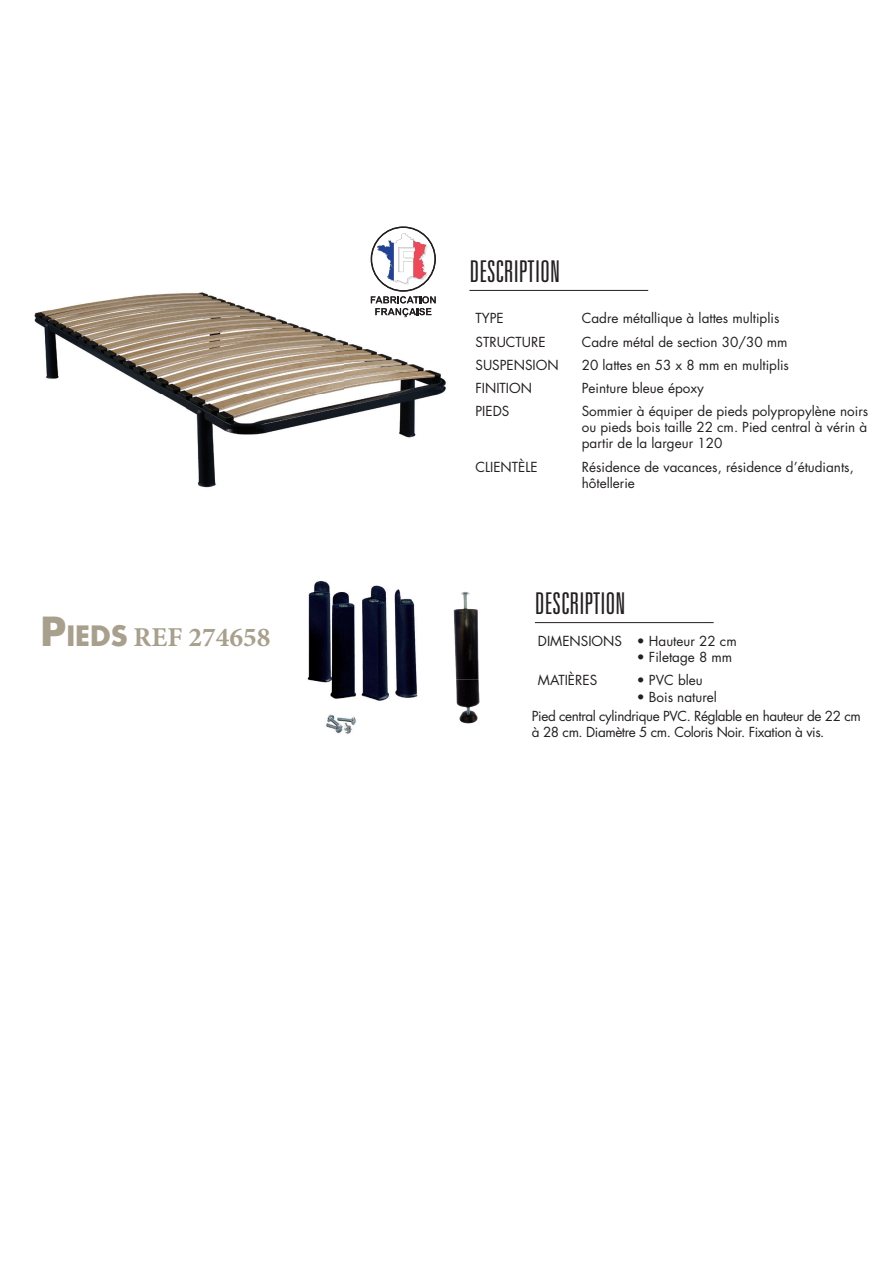
<style>
.page{position:relative;width:893px;height:1263px;background:#fff}
.page>*{position:absolute;margin:0;border:0;box-sizing:border-box;transform-origin:0 0}
.t1{font:300 ultra-condensed 30px "Univers LT Std";color:#231f20}
.t2{font:700 27.3px "Minion Pro";color:#a8a08d}
.t3{font:13.5px/16.2px "Futura Std";color:#231f20;text-align:justify}
.t4{font:13.5px/16.2px "Futura Std";letter-spacing:-.03em;color:#231f20}
.s1{font-family:"Futura Std";font-size:39px}
.s2{font-family:"Futura Std"}
</style>
<div class="page">
<hr style="left:535px;top:622px;width:179px;height:1px;background:#231f20">
<img style="left:308px;top:581px;width:110px;height:152px">
<img style="left:454px;top:592px;width:25px;height:87px">
<img style="left:456px;top:679px;width:24px;height:44px">
<hr style="left:469px;top:290px;width:179px;height:1px;background:#231f20">
<img style="left:34px;top:255px;width:412px;height:233px">
<svg style="left:371px;top:226px;width:65px;height:91px"></svg>
<h2 class="t2" style="left:41px;top:618px;width:231px"><span class="s1">P</span><span class="s2">IEDS</span> REF 274658</h2>
<h1 class="t1" style="left:469px;top:255px;width:92px">DESCRIPTION</h1>
<p class="t3" style="left:475px;top:311px;width:30px">TYPE</p>
<p class="t3" style="left:582px;top:311px;width:199px">Cadre métallique à lattes multiplis</p>
<p class="t3" style="left:475px;top:334px;width:72px">STRUCTURE</p>
<p class="t3" style="left:582px;top:334px;width:207px">Cadre métal de section 30/30 mm</p>
<p class="t3" style="left:475px;top:357px;width:85px">SUSPENSION</p>
<p class="t3" style="left:582px;top:357px;width:209px">20 lattes en 53 x 8 mm en multiplis</p>
<p class="t3" style="left:475px;top:380px;width:58px">FINITION</p>
<p class="t3" style="left:582px;top:380px;width:124px">Peinture bleue époxy</p>
<p class="t3" style="left:475px;top:403px;width:35px">PIEDS</p>
<p class="t3" style="left:582px;top:403px;width:288px">Sommier à équiper de pieds polypropylène noirs ou pieds bois taille 22 cm. Pied central à vérin à partir de la largeur 120</p>
<p class="t3" style="left:475px;top:459px;width:64px">CLIENTÈLE</p>
<p class="t3" style="left:582px;top:459px;width:274px">Résidence de vacances, résidence d’étudiants, hôtellerie</p>
<h1 class="t1" style="left:535px;top:587px;width:92px">DESCRIPTION</h1>
<p class="t3" style="left:538px;top:633px;width:200px">DIMENSIONS • Hauteur 22 cm</p>
<p class="t3" style="left:637px;top:649px;width:97px">• Filetage 8 mm</p>
<p class="t3" style="left:538px;top:672px;width:61px">MATIÈRES</p>
<p class="t3" style="left:637px;top:672px;width:67px">• PVC bleu</p>
<p class="t3" style="left:637px;top:689px;width:82px">• Bois naturel</p>
<p class="t4" style="left:532px;top:708px;width:330px">Pied central cylindrique PVC. Réglable en hauteur de 22 cm à 28 cm. Diamètre 5 cm. Coloris Noir. Fixation à vis.</p>
</div>
